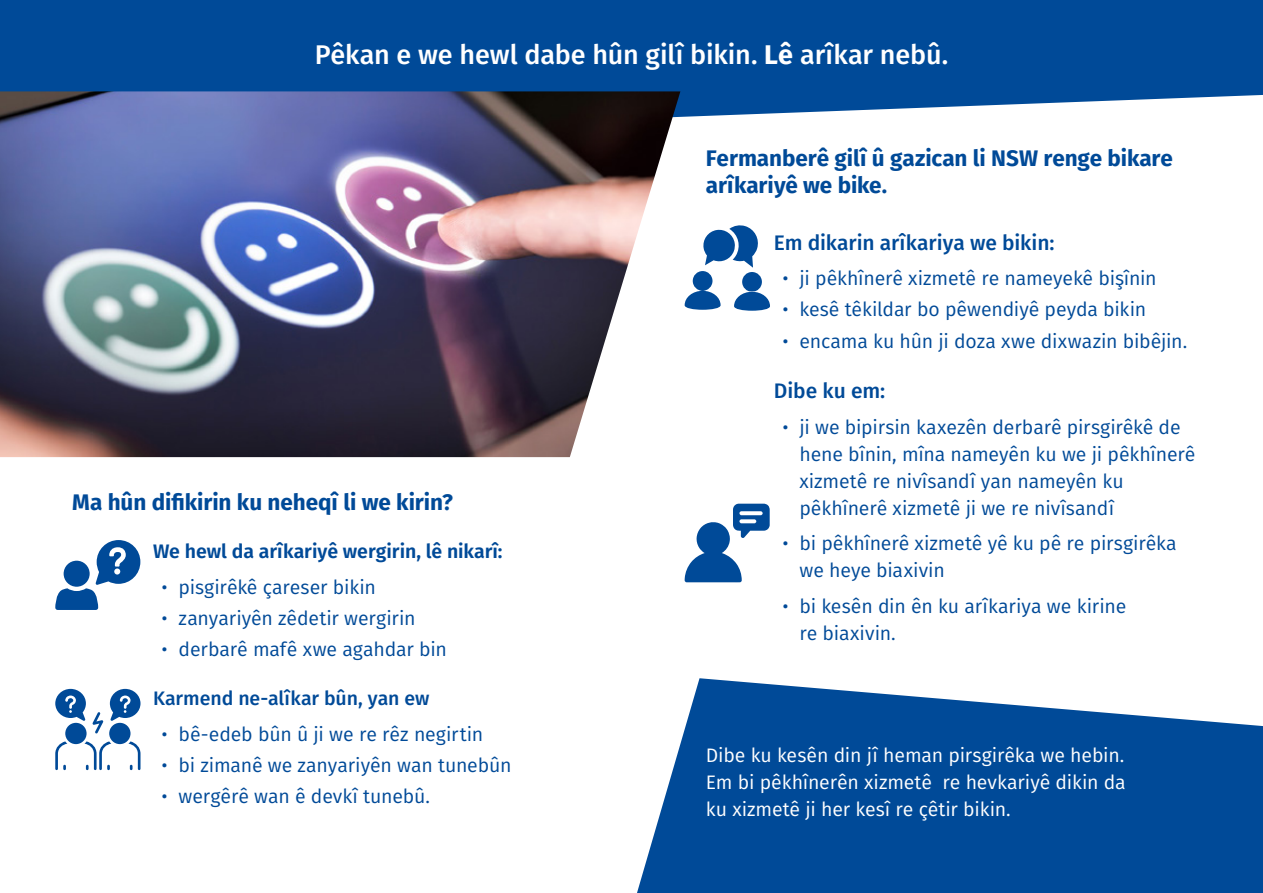
<style>
.page{position:relative;width:1263px;height:893px;background:#fff}
.page>*{position:absolute;margin:0;border:0;box-sizing:border-box;transform-origin:0 0}
.body_text{font:500 27px "Fira Sans";letter-spacing:-.005em;color:#fff}
.Heading_2{font:700 22.5px/27px "Fira Sans";color:#004a98}
.Heading_3{font:500 21px "Fira Sans";color:#004a98}
.t1{font:19.5px/27px "Fira Sans";letter-spacing:-.005em;color:#004a98}
.t2{font:19.5px/27px "Fira Sans";letter-spacing:-.005em;color:#fff;text-align:justify}
.Heading_3-2{font:600 19.5px "Fira Sans";color:#004a98}
.Heading_3-3{font:500 19.5px "Fira Sans";color:#004a98}
.s1{font-weight:700}
</style>
<div class="page">
<svg style="left:637px;top:678px;width:626px;height:215px;background:#2665a7"></svg>
<div style="left:0;top:0;width:1263px;height:117px;background:#004a98"></div>
<img style="left:0;top:91px;width:680px;height:366px">
<svg style="left:685px;top:225px;width:85px;height:86px"></svg>
<div style="left:65px;top:723px;width:22px;height:21px;background:#004a98;border-radius:50%"></div>
<svg style="left:55px;top:741px;width:12px;height:29px"></svg>
<div style="left:109px;top:723px;width:22px;height:21px;background:#004a98;border-radius:50%"></div>
<svg style="left:84px;top:741px;width:27px;height:29px"></svg>
<svg style="left:128px;top:741px;width:12px;height:29px"></svg>
<svg style="left:92px;top:712px;width:11px;height:22px"></svg>
<svg style="left:55px;top:689px;width:31px;height:32px"></svg>
<svg style="left:110px;top:689px;width:30px;height:32px"></svg>
<svg style="left:685px;top:504px;width:85px;height:78px"></svg>
<svg style="left:55px;top:540px;width:85px;height:70px"></svg>
<p class="body_text" style="left:315px;top:32px;width:635px">Pêkan e we hewl dabe hûn gilî bikin. <span class="s1">Lê</span> arîkar nebû.</p>
<p class="Heading_2" style="left:72px;top:487px;width:382px">Ma hûn difikirin ku neheqî li we kirin?</p>
<p class="Heading_3-2" style="left:153px;top:535px;width:351px">We hewl da arîkariyê wergirin, lê nikarî:</p>
<p class="t1" style="left:162px;top:573px;width:216px">• pisgirêkê çareser bikin</p>
<p class="t1" style="left:162px;top:604px;width:256px">• zanyariyên zêdetir wergirin</p>
<p class="t1" style="left:162px;top:635px;width:287px">• derbarê mafê xwe agahdar bin</p>
<p class="Heading_3-3" style="left:153px;top:683px;width:278px">Karmend ne-alîkar bûn, yan ew</p>
<p class="t1" style="left:162px;top:720px;width:323px">• bê-edeb bûn û ji we re rêz negirtin</p>
<p class="t1" style="left:162px;top:751px;width:351px">• bi zimanê we zanyariyên wan tunebûn</p>
<p class="t1" style="left:162px;top:782px;width:270px">• wergêrê wan ê devkî tunebû.</p>
<p class="Heading_2" style="left:706px;top:143px;width:469px">Fermanberê gilî û gazican li NSW renge bikare arîkariyê we bike.</p>
<p class="Heading_3" style="left:774px;top:225px;width:282px">Em dikarin arîkariya we bikin:</p>
<p class="t1" style="left:782px;top:264px;width:376px">• ji pêkhînerê xizmetê re nameyekê bişînin</p>
<p class="t1" style="left:782px;top:295px;width:365px">• kesê têkildar bo pêwendiyê peyda bikin</p>
<p class="t1" style="left:782px;top:327px;width:406px">• encama ku hûn ji doza xwe dixwazin bibêjin.</p>
<p class="Heading_3" style="left:774px;top:374px;width:113px">Dibe ku em:</p>
<p class="t1" style="left:799px;top:413px;width:397px;text-indent:-17px">• ji we bipirsin kaxezên derbarê pirsgirêkê de hene bînin, mîna nameyên ku we ji pêkhînerê xizmetê re nivîsandî yan nameyên ku pêkhînerê xizmetê ji we re nivîsandî</p>
<p class="t1" style="left:799px;top:529px;width:379px;text-indent:-17px">• bi pêkhînerê xizmetê yê ku pê re pirsgirêka we heye biaxivin</p>
<p class="t1" style="left:799px;top:592px;width:328px;text-indent:-17px">• bi kesên din ên ku arîkariya we kirine re biaxivin.</p>
<p class="t2" style="left:706px;top:742px;width:421px">Dibe ku kesên din jî heman pirsgirêka we hebin.<br>Em bi pêkhînerên xizmetê re hevkariyê dikin da ku xizmetê ji her kesî re çêtir bikin.</p>
</div>
